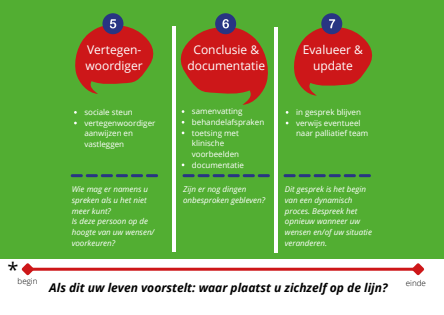
<style>
.page{position:relative;width:444px;height:315px;background:#52ae32}
.page>*{position:absolute;margin:0;border:0;box-sizing:border-box;transform-origin:0 0}
.t1{font:20px "Open Sans";color:#000}
.t2{font:12px/16px "Open Sans";color:#fff;text-align:center}
.t3{font:italic 700 12px "Open Sans";color:#000}
.t4{font:italic 8px/10.8px "Open Sans";color:#fff}
.t5{font:8px/10.8px "Open Sans";color:#fff}
.t6{font:300 8px "Open Sans";color:#000}
</style>
<div class="page">
<div style="left:102px;top:13px;width:21px;height:21px;background:#283583;border-radius:50%"></div>
<svg style="left:75px;top:19px;width:78px;height:75px"></svg>
<svg style="left:181px;top:27px;width:86px;height:78px;fill:#cd1719"></svg>
<div style="left:215px;top:13px;width:21px;height:21px;background:#283583;border-radius:50%"></div>
<svg style="left:222px;top:19px;width:7px;height:9px"></svg>
<div style="left:321px;top:13px;width:21px;height:21px;background:#283583;border-radius:50%"></div>
<svg style="left:294px;top:19px;width:78px;height:77px"></svg>
<hr style="left:173px;top:27px;width:3px;height:225px;background:#fff">
<hr style="left:274px;top:27px;width:3px;height:225px;background:#fff">
<div style="left:0;top:259px;width:444px;height:56px;background:#fff"></div>
<hr style="left:32px;top:268px;width:381px;height:3px;background:#cd1719">
<svg style="left:21px;top:263px;width:15px;height:13px"></svg>
<svg style="left:409px;top:263px;width:16px;height:13px"></svg>
<svg style="left:71px;top:174px;width:87px;height:3px"></svg>
<svg style="left:182px;top:174px;width:88px;height:3px"></svg>
<svg style="left:283px;top:174px;width:87px;height:3px"></svg>
<p class="t1" style="left:8px;top:255px;width:13px">*</p>
<p class="t2" style="left:87px;top:41px;width:56px">Vertegen-</p>
<p class="t2" style="left:85px;top:57px;width:59px">woordiger</p>
<p class="t5" style="left:84px;top:107px;width:50px">sociale steun</p>
<p class="t5" style="left:84px;top:117px;width:73px">vertegenwoordiger aanwijzen en vastleggen</p>
<p class="t4" style="left:72px;top:184px;width:78px">Wie mag er namens u spreken als u het niet meer kunt?</p>
<p class="t4" style="left:72px;top:216px;width:84px">Is deze persoon op de hoogte van uw wensen/ voorkeuren?</p>
<p class="t2" style="left:187px;top:41px;width:79px">Conclusie &amp; documentatie</p>
<p class="t2" style="left:303px;top:41px;width:61px">Evalueer &amp; update</p>
<p class="t5" style="left:192px;top:106px;width:52px">samenvatting</p>
<p class="t5" style="left:192px;top:116px;width:74px">behandelafspraken</p>
<p class="t5" style="left:192px;top:127px;width:49px">toetsing met klinische voorbeelden</p>
<p class="t5" style="left:192px;top:159px;width:53px">documentatie</p>
<p class="t4" style="left:183px;top:184px;width:84px">Zijn er nog dingen onbesproken gebleven?</p>
<p class="t5" style="left:296px;top:107px;width:66px">in gesprek blijven</p>
<p class="t5" style="left:296px;top:117px;width:74px">verwijs eventueel naar palliatief team</p>
<p class="t4" style="left:285px;top:184px;width:88px">Dit gesprek is het begin van een dynamisch proces. Bespreek het opnieuw wanneer uw wensen en/of uw situatie veranderen.</p>
<p class="t6" style="left:18px;top:275px;width:21px">begin</p>
<p class="t6" style="left:405px;top:277px;width:22px">einde</p>
<p class="t3" style="left:49px;top:279px;width:339px">Als dit uw leven voorstelt: waar plaatst u zichzelf op de lijn?</p>
</div>
